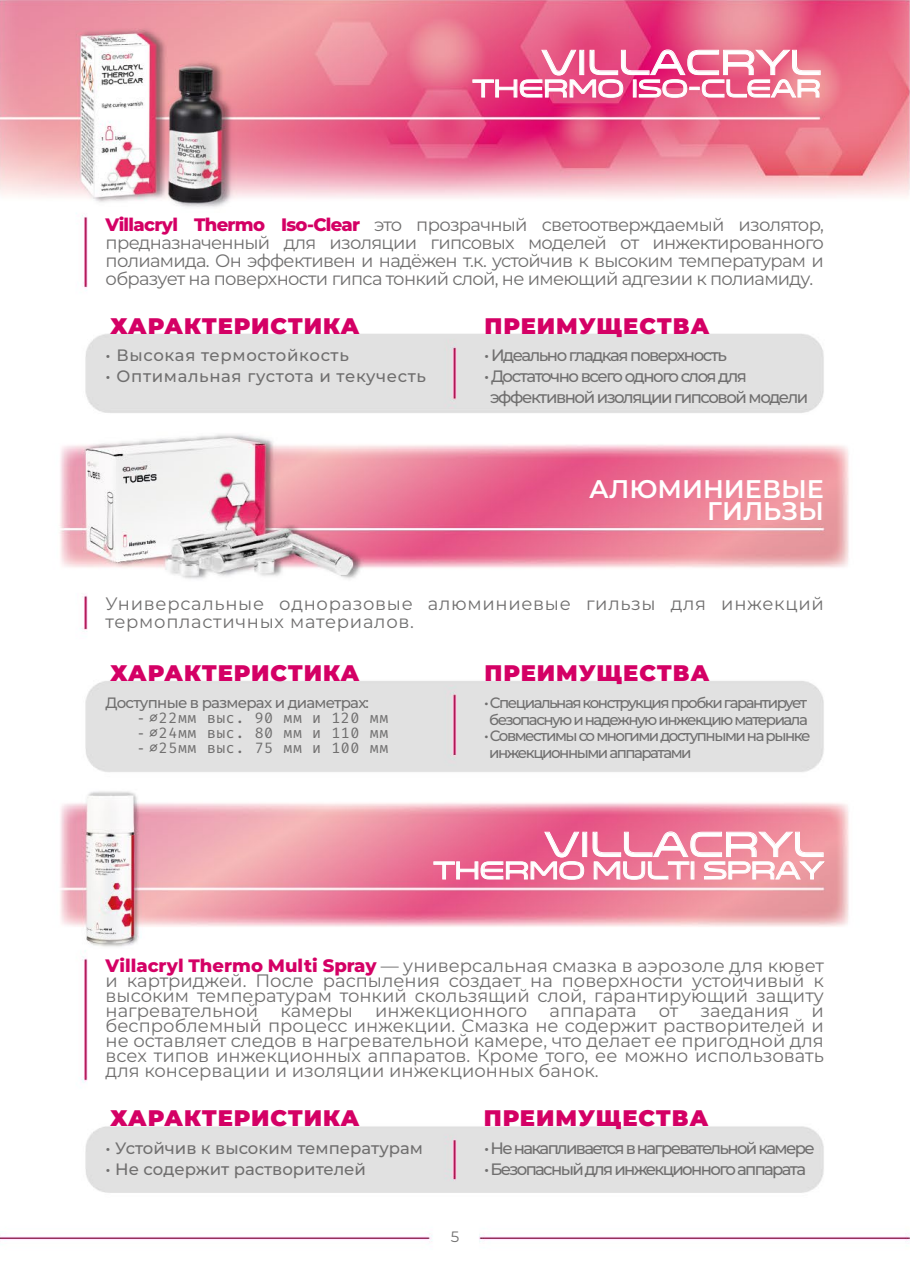
<style>
.page{position:relative;width:910px;height:1280px;background:#fff}
.page>*{position:absolute;margin:0;border:0;box-sizing:border-box;transform-origin:0 0}
.t1{font:35.55px "Venera 700";color:#fff}
.t2{font:600 25.5px/21px "Montserrat";color:#fff;text-align:right}
.t3{font:25.2px "Venera 700";letter-spacing:-.02em;color:#fff}
.t4{font:900 22.5px "Montserrat";letter-spacing:.04em;color:#d40065}
.t5{font:18px/15px "Montserrat";color:#706f6f;text-align:justify}
.t6{font:18px/18px "Montserrat";letter-spacing:.04em;color:#706f6f}
.t7{font:500 16.5px/21px "Montserrat";letter-spacing:-.085em;color:#706f6f}
.t8{font:500 16.5px "Montserrat";color:#706f6f}
.t9{font:500 16.5px "Montserrat";letter-spacing:.04em;color:#706f6f}
.t10{font:500 15px/16.5px "Montserrat";letter-spacing:-.1em;color:#706f6f;text-align:center}
.t11{font:15px "Fira Code";letter-spacing:.04em;color:#706f6f}
.t12{font:500 15px "Montserrat";letter-spacing:-.05em;color:#706f6f}
.t13{font:15px "Montserrat";color:#706f6f}
.s1{font-weight:800;color:#d40065}
.s2{font-family:"Montserrat";font-weight:500}
</style>
<div class="page">
<img style="left:0;top:0;width:910px;height:1242px">
<svg style="left:472px;top:49px;width:349px;height:49px;background:#e96792"></svg>
<div style="left:583px;top:832px;width:4px;height:25px;border:1px solid #fff"></div>
<svg style="left:433px;top:831px;width:151px;height:49px;background:#ea7097"></svg>
<svg style="left:592px;top:831px;width:233px;height:49px;background:#ef95a8"></svg>
<h1 class="t1" style="left:541px;top:41px;width:281px">VILLACRYL</h1>
<h3 class="t3" style="left:472px;top:73px;width:350px">THERMO ISO-CLEAR</h3>
<p class="t5" style="left:106px;top:215px;width:720px;line-height:18px"><span class="s1">Villacryl Thermo Iso-Clear</span> это прозрачный светоотверждаемый изолятор, предназначенный для изоляции гипсовых моделей от инжектированного полиамида. Он эффективен и надёжен т.к. устойчив к высоким температурам и образует на поверхности гипса тонкий слой, не имеющий адгезии к полиамиду.</p>
<p class="t4" style="left:110px;top:311px;width:251px">ХАРАКТЕРИСТИКА</p>
<p class="t9" style="left:106px;top:344px;width:245px">• Высокая термостойкость</p>
<p class="t9" style="left:106px;top:365px;width:322px">• Оптимальная густота и текучесть</p>
<p class="t4" style="left:485px;top:311px;width:226px">ПРЕИМУЩЕСТВА</p>
<p class="t7" style="left:484px;top:344px;width:244px">• Идеально гладкая поверхность</p>
<p class="t7" style="left:490px;top:365px;width:320px;text-indent:-6px">• Достаточно всего одного слоя для эффективной изоляции гипсовой модели</p>
<h2 class="t2" style="left:589px;top:478px;width:236px">АЛЮМИНИЕВЫЕ<br>ГИЛЬЗЫ</h2>
<p class="t6" style="left:106px;top:594px;width:720px">Универсальные одноразовые алюминиевые гильзы для инжекций термопластичных материалов.</p>
<p class="t4" style="left:110px;top:658px;width:251px">ХАРАКТЕРИСТИКА</p>
<p class="t12" style="left:106px;top:693px;width:265px">Доступные в размерах и диаметрах:</p>
<p class="t11" style="left:138px;top:705px;width:251px"><span class="s2">-</span> ⌀22мм выс. 90 мм и 120 мм</p>
<p class="t11" style="left:138px;top:720px;width:251px"><span class="s2">-</span> ⌀24мм выс. 80 мм и 110 мм</p>
<p class="t11" style="left:138px;top:735px;width:251px"><span class="s2">-</span> ⌀25мм выс. 75 мм и 100 мм</p>
<p class="t4" style="left:485px;top:658px;width:226px">ПРЕИМУЩЕСТВА</p>
<p class="t10" style="left:484px;top:694px;width:325px">• Специальная конструкция пробки гарантирует безопасную и надежную инжекцию материала</p>
<p class="t10" style="left:489px;top:727px;width:323px;text-align:left;text-indent:-5px">• Совместимы со многими доступными на рынке инжекционными аппаратами</p>
<h1 class="t1" style="left:544px;top:823px;width:281px">VILLACRYL</h1>
<h3 class="t3" style="left:433px;top:855px;width:392px">THERMO MULTI SPRAY</h3>
<p class="t5" style="left:106px;top:958px;width:720px"><span class="s1">Villacryl Thermo Multi Spray</span> — универсальная смазка в аэрозоле для кювет и картриджей. После распыления создает на поверхности устойчивый к высоким температурам тонкий скользящий слой, гарантирующий защиту нагревательной камеры инжекционного аппарата от заедания и беспроблемный процесс инжекции. Смазка не содержит растворителей и не оставляет следов в нагревательной камере, что делает ее пригодной для всех типов инжекционных аппаратов. Кроме того, ее можно использовать для консервации и изоляции инжекционных банок.</p>
<p class="t4" style="left:110px;top:1103px;width:251px">ХАРАКТЕРИСТИКА</p>
<p class="t4" style="left:484px;top:1103px;width:226px">ПРЕИМУЩЕСТВА</p>
<p class="t8" style="left:106px;top:1137px;width:319px">• Устойчив к высоким температурам</p>
<p class="t8" style="left:106px;top:1158px;width:262px">• Не содержит растворителей</p>
<p class="t13" style="left:451px;top:1227px;width:10px">5</p>
<p class="t7" style="left:484px;top:1137px;width:332px">• Не накапливается в нагревательной камере</p>
<p class="t7" style="left:484px;top:1158px;width:323px">• Безопасный для инжекционного аппарата</p>
</div>
